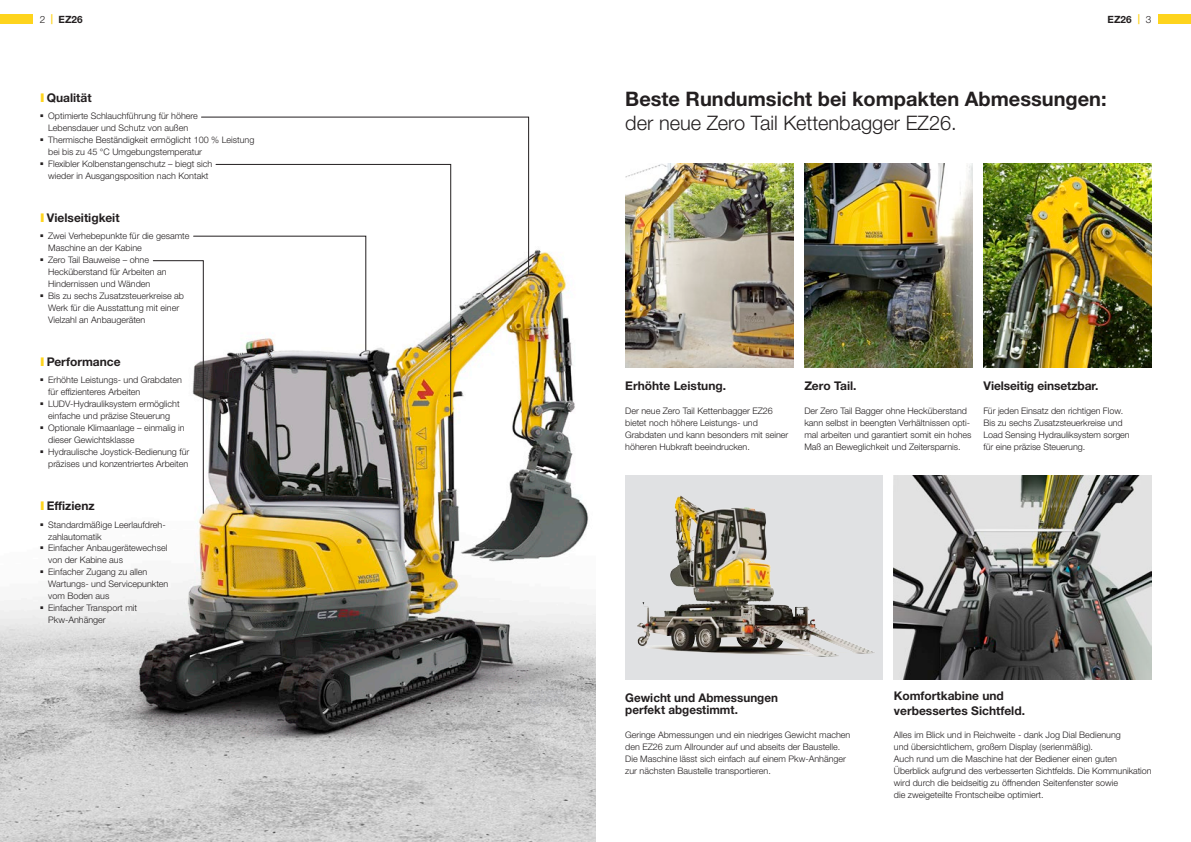
<style>
.page{position:relative;width:1191px;height:842px;background:#fff}
.page>*{position:absolute;margin:0;border:0;box-sizing:border-box;transform-origin:0 0}
.t1{font:700 20px "Helvetica Neue LTW1 G";color:#231f20}
.t2{font:300 20px "Helvetica Neue LTW1 G";color:#231f20}
.t3{font:700 12px/12px "Helvetica Neue LTW1 G";color:#231f20}
.t4{font:700 10px "Helvetica Neue LTW1 G";color:#231f20}
.t5{font:300 9px/12px "Helvetica Neue LTW1 G";color:#231f20}
.s1{font-weight:300}
.s2{color:#fed41d}
</style>
<div class="page">
<img style="left:0;top:116px;width:595px;height:726px">
<img style="left:625px;top:163px;width:168px;height:204px">
<img style="left:894px;top:475px;width:257px;height:204px">
<svg style="left:625px;top:475px;width:257px;height:204px;background:#c3c1bb"></svg>
<img style="left:670px;top:495px;width:34px;height:106px">
<img style="left:804px;top:163px;width:168px;height:204px">
<img style="left:983px;top:163px;width:168px;height:204px">
<img style="left:366px;top:274px;width:85px;height:143px">
<svg style="left:153px;top:236px;width:213px;height:278px"></svg>
<svg style="left:809px;top:637px;width:57px;height:22px"></svg>
<div style="left:16px;top:332px;width:197px;height:161px;background:#fff"></div>
<svg style="left:201px;top:117px;width:328px;height:157px"></svg>
<div style="left:0;top:14px;width:33px;height:10px;background:#fed41d"></div>
<div style="left:1157px;top:14px;width:34px;height:10px;background:#fed41d"></div>
<p class="t4" style="left:40px;top:13px;width:44px"><span class="s1">2</span> <span class="s2">|</span> EZ26</p>
<p class="t4" style="left:1107px;top:13px;width:45px">EZ26 <span class="s2">|</span> <span class="s1">3</span></p>
<h2 class="t3" style="left:40px;top:91px;width:53px"><span class="s2">I</span>Qualität</h2>
<p class="t5" style="left:40px;top:110px;width:160px;text-align:center">▪ Optimierte Schlauchführung für höhere<br>Lebensdauer und Schutz von außen</p>
<p class="t5" style="left:48px;top:134px;width:208px;text-indent:-9px">▪ Thermische Beständigkeit ermöglicht 100 % Leistung bei bis zu 45 °C Umgebungstemperatur</p>
<p class="t5" style="left:40px;top:158px;width:174px;text-align:center">▪ Flexibler Kolbenstangenschutz – biegt sich wieder in Ausgangsposition nach Kontakt</p>
<h2 class="t3" style="left:40px;top:211px;width:81px"><span class="s2">I</span>Vielseitigkeit</h2>
<p class="t5" style="left:48px;top:230px;width:143px;text-indent:-9px">▪ Zwei Verhebepunkte für die gesamte<br>Maschine an der Kabine</p>
<p class="t5" style="left:48px;top:254px;width:120px;text-indent:-9px">▪ Zero Tail Bauweise – ohne<br>Hecküberstand für Arbeiten an<br>Hindernissen und Wänden</p>
<p class="t5" style="left:48px;top:290px;width:137px;text-indent:-9px">▪ Bis zu sechs Zusatzsteuerkreise ab<br>Werk für die Ausstattung mit einer<br>Vielzahl an Anbaugeräten</p>
<h2 class="t3" style="left:40px;top:355px;width:83px"><span class="s2">I</span>Performance</h2>
<p class="t5" style="left:48px;top:374px;width:135px;text-indent:-9px">▪ Erhöhte Leistungs- und Grabdaten für effizienteres Arbeiten</p>
<p class="t5" style="left:40px;top:398px;width:142px;text-align:center">▪ LUDV-Hydrauliksystem ermöglicht einfache und präzise Steuerung</p>
<p class="t5" style="left:48px;top:422px;width:138px;text-indent:-9px">▪ Optionale Klimaanlage – einmalig in dieser Gewichtsklasse</p>
<p class="t5" style="left:40px;top:446px;width:151px;text-align:right">▪ Hydraulische Joystick-Bedienung für präzises und konzentriertes Arbeiten</p>
<h2 class="t3" style="left:40px;top:499px;width:57px"><span class="s2">I</span>Effizienz</h2>
<p class="t5" style="left:48px;top:518px;width:119px;text-indent:-9px">▪ Standardmäßige Leerlaufdreh&shy;zahlautomatik</p>
<p class="t5" style="left:48px;top:542px;width:121px;text-indent:-9px">▪ Einfacher Anbaugerätewechsel von der Kabine aus</p>
<p class="t5" style="left:48px;top:566px;width:122px;text-indent:-9px">▪ Einfacher Zugang zu allen<br>Wartungs- und Servicepunkten vom Boden aus</p>
<p class="t5" style="left:48px;top:602px;width:90px;text-indent:-9px">▪ Einfacher Transport mit<br>Pkw-Anhänger</p>
<h1 class="t1" style="left:625px;top:86px;width:483px">Beste Rundumsicht bei kompakten Abmessungen:</h1>
<h1 class="t2" style="left:625px;top:110px;width:333px">der neue Zero Tail Kettenbagger EZ26.</h1>
<h2 class="t3" style="left:625px;top:379px;width:102px">Erhöhte Leistung.</h2>
<p class="t5" style="left:625px;top:405px;width:165px">Der neue Zero Tail Kettenbagger EZ26 bietet noch höhere Leistungs- und Grabdaten und kann besonders mit seiner höheren Hubkraft beeindrucken.</p>
<h2 class="t3" style="left:804px;top:379px;width:54px">Zero Tail.</h2>
<p class="t5" style="left:804px;top:405px;width:169px">Der Zero Tail Bagger ohne Hecküberstand kann selbst in beengten Verhältnissen opti&shy;mal arbeiten und garantiert somit ein hohes Maß an Beweglichkeit und Zeitersparnis.</p>
<h2 class="t3" style="left:983px;top:379px;width:117px">Vielseitig einsetzbar.</h2>
<p class="t5" style="left:983px;top:405px;width:148px">Für jeden Einsatz den richtigen Flow.<br>Bis zu sechs Zusatzsteuerkreise und Load Sensing Hydrauliksystem sorgen für eine präzise Steuerung.</p>
<h2 class="t3" style="left:625px;top:691px;width:154px">Gewicht und Abmessungen perfekt abgestimmt.</h2>
<p class="t5" style="left:625px;top:729px;width:227px">Geringe Abmessungen und ein niedriges Gewicht machen den EZ26 zum Allrounder auf und abseits der Baustelle.<br>Die Maschine lässt sich einfach auf einem Pkw-Anhänger zur nächsten Baustelle transportieren.</p>
<h2 class="t3" style="left:894px;top:688px;width:133px;line-height:15px">Komfortkabine und verbessertes Sichtfeld.</h2>
<p class="t5" style="left:894px;top:729px;width:259px">Alles im Blick und in Reichweite - dank Jog Dial Bedienung<br>und übersichtlichem, großem Display (serienmäßig).<br>Auch rund um die Maschine hat der Bediener einen guten Überblick aufgrund des verbesserten Sichtfelds. Die Kommunikation wird durch die beidseitig zu öffnenden Seitenfenster sowie<br>die zweigeteilte Frontscheibe optimiert.</p>
</div>
